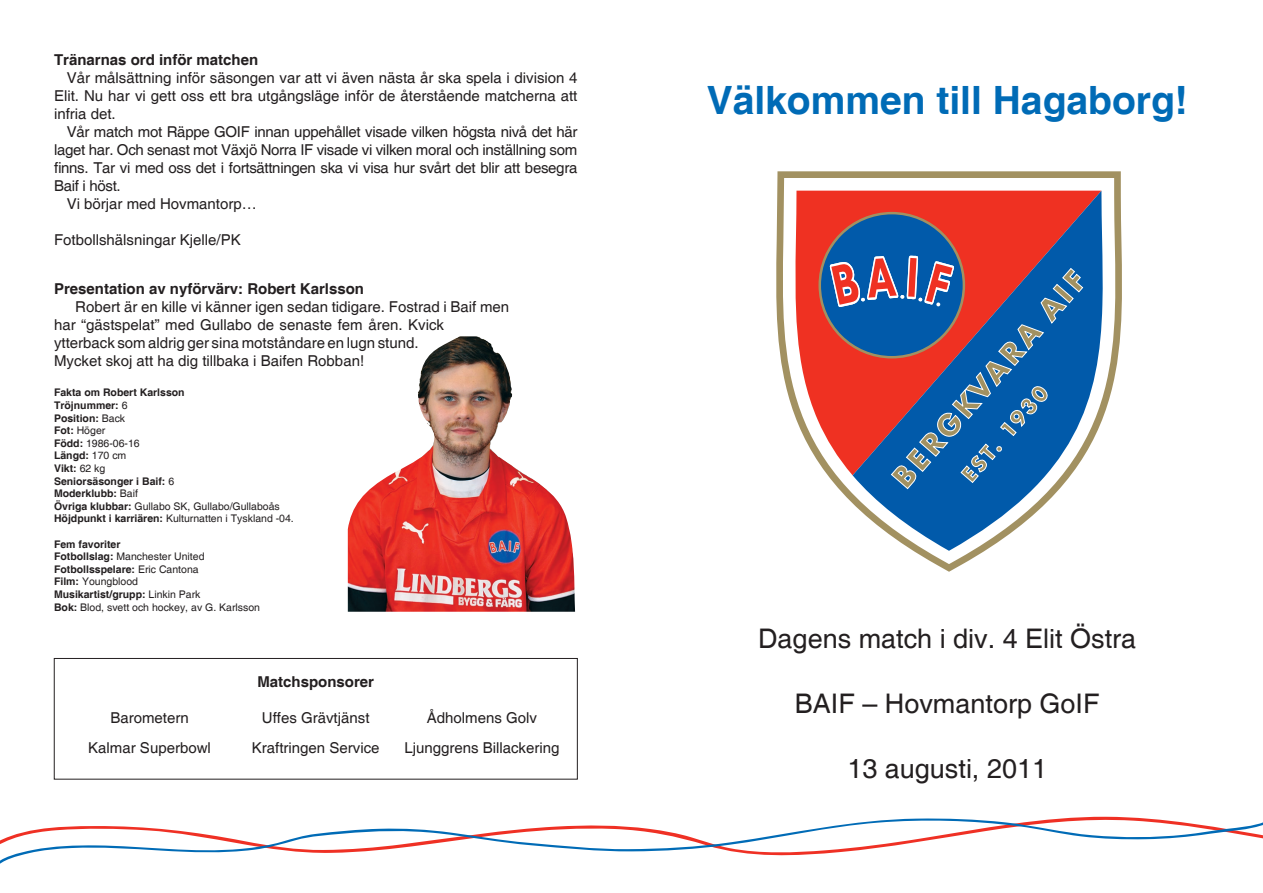
<style>
.page{position:relative;width:1263px;height:893px;background:#fff}
.page>*{position:absolute;margin:0;border:0;box-sizing:border-box;transform-origin:0 0}
.t1{font:700 39px "Helvetica";color:#006bb6}
.t2{font:27px "Helvetica";color:#231f20}
.Brödtext{font:15px/18px "Helvetica";color:#231f20;text-align:justify}
.Brödtext-2{font:700 15px "Helvetica";color:#231f20}
.Brödtext-3{font:10.5px "Helvetica";color:#231f20}
.Brödtext-4{font:700 10.5px "Helvetica";color:#231f20}
.s1{font-weight:400}
.s2{font-weight:700}
</style>
<div class="page">
<svg style="left:776px;top:171px;width:346px;height:401px"></svg>
<svg style="left:794px;top:191px;width:59px;height:284px;fill:#ef3122"></svg>
<svg style="left:853px;top:191px;width:250px;height:360px"></svg>
<svg style="left:818px;top:212px;width:266px;height:278px;background:#695c80"></svg>
<svg style="left:0;top:818px;width:1263px;height:46px"></svg>
<div style="left:54px;top:658px;width:524px;height:121px;border:1px solid #231f20"></div>
<img style="left:348px;top:336px;width:228px;height:276px">
<p class="Brödtext-2" style="left:54px;top:50px;width:206px">Tränarnas ord inför matchen</p>
<p class="Brödtext" style="left:54px;top:69px;width:525px;text-indent:13px">Vår målsättning inför säsongen var att vi även nästa år ska spela i division 4<br>Elit. Nu har vi gett oss ett bra utgångsläge inför de återstående matcherna att infria det.</p>
<p class="Brödtext" style="left:54px;top:123px;width:525px;text-indent:13px">Vår match mot Räppe GOIF innan uppehållet visade vilken högsta nivå det här laget har. Och senast mot Växjö Norra IF visade vi vilken moral och inställning som finns. Tar vi med oss det i fortsättningen ska vi visa hur svårt det blir att besegra Baif i höst.</p>
<p class="Brödtext" style="left:67px;top:195px;width:192px">Vi börjar med Hovmantorp…</p>
<p class="Brödtext" style="left:54px;top:231px;width:188px">Fotbollshälsningar Kjelle/PK</p>
<p class="Brödtext-2" style="left:54px;top:279px;width:312px">Presentation av nyförvärv: Robert Karlsson</p>
<p class="Brödtext" style="left:54px;top:298px;width:457px;text-align:left;text-indent:21px">Robert är en kille vi känner igen sedan tidigare. Fostrad i Baif men har “gästspelat” med Gullabo de senaste fem åren. Kvick<br>ytterback som aldrig ger sina motståndare en lugn stund.<br>Mycket skoj att ha dig tillbaka i Baifen Robban!</p>
<p class="Brödtext-4" style="left:54px;top:386px;width:132px">Fakta om Robert Karlsson</p>
<p class="Brödtext-4" style="left:54px;top:399px;width:75px">Tröjnummer: <span class="s1">6</span></p>
<p class="Brödtext-4" style="left:54px;top:411px;width:73px">Position: <span class="s1">Back</span></p>
<p class="Brödtext-3" style="left:54px;top:424px;width:53px"><span class="s2">Fot:</span> Höger</p>
<p class="Brödtext-3" style="left:54px;top:437px;width:87px"><span class="s2">Född:</span> 1986-06-16</p>
<p class="Brödtext-4" style="left:54px;top:449px;width:74px">Längd: <span class="s1">170 cm</span></p>
<p class="Brödtext-4" style="left:54px;top:462px;width:53px">Vikt: <span class="s1">62 kg</span></p>
<p class="Brödtext-4" style="left:54px;top:474px;width:122px">Seniorsäsonger i Baif: <span class="s1">6</span></p>
<p class="Brödtext-4" style="left:54px;top:487px;width:86px">Moderklubb: <span class="s1">Baif</span></p>
<p class="Brödtext-3" style="left:54px;top:500px;width:227px"><span class="s2">Övriga klubbar:</span> Gullabo SK, Gullabo/Gullaboås</p>
<p class="Brödtext-3" style="left:54px;top:513px;width:241px"><span class="s2">Höjdpunkt i karriären:</span> Kulturnatten i Tyskland -04.</p>
<p class="Brödtext-4" style="left:54px;top:537px;width:68px">Fem favoriter</p>
<p class="Brödtext-3" style="left:54px;top:550px;width:152px"><span class="s2">Fotbollslag:</span> Manchester United</p>
<p class="Brödtext-4" style="left:54px;top:563px;width:146px">Fotbollsspelare: <span class="s1">Eric Cantona</span></p>
<p class="Brödtext-3" style="left:54px;top:576px;width:86px"><span class="s2">Film:</span> Youngblood</p>
<p class="Brödtext-4" style="left:54px;top:588px;width:148px">Musikartist/grupp: <span class="s1">Linkin Park</span></p>
<p class="Brödtext-3" style="left:54px;top:601px;width:208px"><span class="s2">Bok:</span> Blod, svett och hockey, av G. Karlsson</p>
<p class="Brödtext-2" style="left:257px;top:672px;width:118px">Matchsponsorer</p>
<p class="Brödtext" style="left:110px;top:709px;width:80px">Barometern</p>
<p class="Brödtext" style="left:262px;top:709px;width:109px">Uffes Grävtjänst</p>
<p class="Brödtext" style="left:427px;top:709px;width:112px">Ådholmens Golv</p>
<p class="Brödtext" style="left:88px;top:739px;width:124px">Kalmar Superbowl</p>
<p class="Brödtext" style="left:252px;top:739px;width:129px">Kraftringen Service</p>
<p class="Brödtext" style="left:404px;top:739px;width:157px">Ljunggrens Billackering</p>
<p class="t1" style="left:707px;top:76px;width:483px">Välkommen till Hagaborg!</p>
<p class="t2" style="left:758px;top:623px;width:380px">Dagens match i div. 4 Elit Östra</p>
<p class="t2" style="left:795px;top:688px;width:306px">BAIF – Hovmantorp GoIF</p>
<p class="t2" style="left:847px;top:753px;width:201px">13 augusti, 2011</p>
</div>
